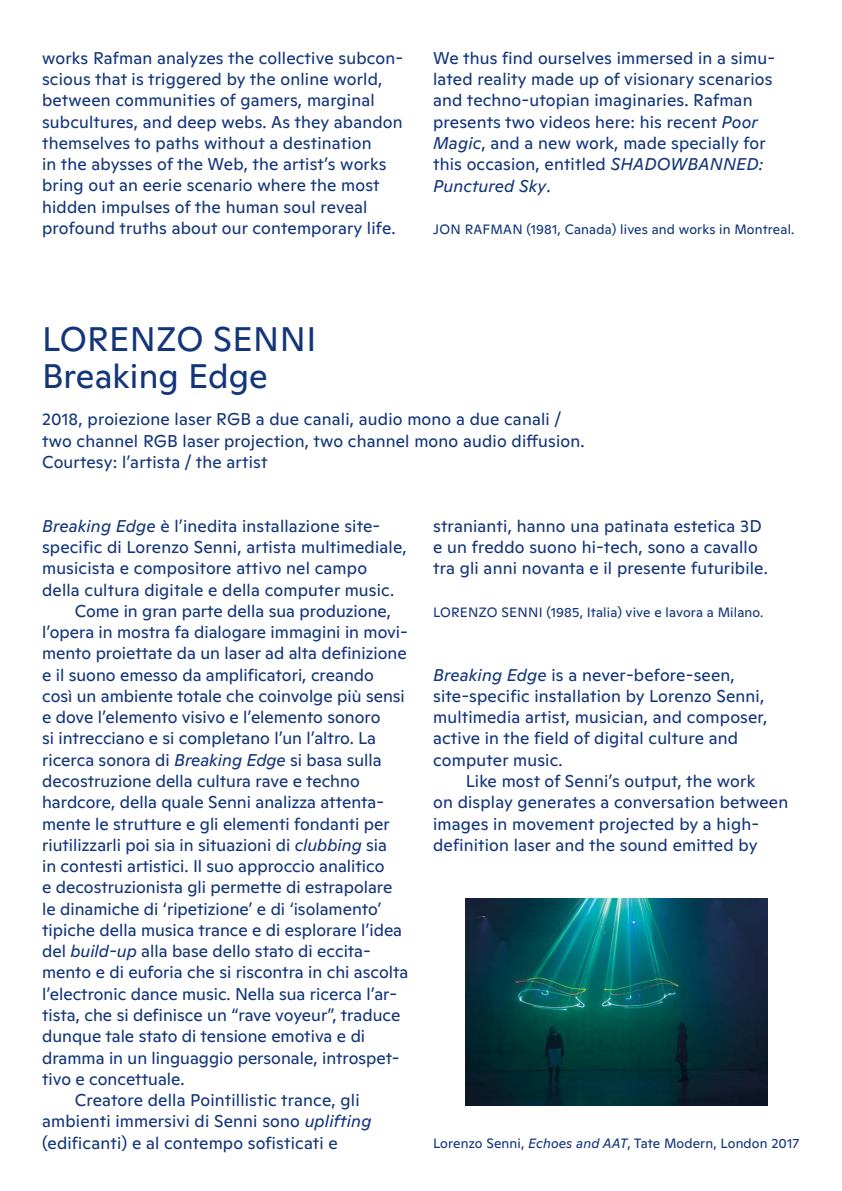
<style>
.page{position:relative;width:842px;height:1191px;background:#fff}
.page>*{position:absolute;margin:0;border:0;box-sizing:border-box;transform-origin:0 0}
.t1{font:34px/37.2px "Ginto Normal";letter-spacing:.005em;color:#13357a}
.t2{font:17px/21.2px "Ginto Normal";letter-spacing:.01em;color:#13357a}
.t3{font:13.6px "Ginto Normal";letter-spacing:.01em;color:#13357a}
.s1{font-style:italic}
</style>
<div class="page">
<img style="left:466px;top:899px;width:301px;height:207px">
<p class="t2" style="left:42px;top:46px;width:363px">works Rafman analyzes the collective subcon&shy;scious that is triggered by the online world, between communities of gamers, marginal subcultures, and deep webs. As they abandon themselves to paths without a destination<br>in the abysses of the Web, the artist’s works bring out an eerie scenario where the most hidden impulses of the human soul reveal profound truths about our contemporary life.</p>
<p class="t2" style="left:433px;top:46px;width:343px">We thus find ourselves immersed in a simu&shy;lated reality made up of visionary scenarios and techno-utopian imaginaries. Rafman presents two videos here: his recent <span class="s1">Poor Magic</span>, and a new work, made specially for this occasion, entitled <span class="s1">SHADOWBANNED:<br>Punctured Sky</span>.</p>
<p class="t3" style="left:433px;top:219px;width:363px">JON RAFMAN (1981, Canada) lives and works in Montreal.</p>
<h1 class="t1" style="left:42px;top:318px;width:276px">LORENZO SENNI<br>Breaking Edge</h1>
<p class="t2" style="left:42px;top:407px;width:544px">2018, proiezione laser RGB a due canali, audio mono a due canali / two channel RGB laser projection, two channel mono audio diffusion.<br>Courtesy: l’artista / the artist</p>
<p class="t2" style="left:42px;top:514px;width:340px"><span class="s1">Breaking Edge</span> è l’inedita installazione site-</p>
<p class="t2" style="left:42px;top:535px;width:366px">specific di Lorenzo Senni, artista multimediale,</p>
<p class="t2" style="left:42px;top:556px;width:326px">musicista e compositore attivo nel campo</p>
<p class="t2" style="left:42px;top:578px;width:354px">della cultura digitale e della computer music.</p>
<p class="t2" style="left:75px;top:599px;width:318px">Come in gran parte della sua produzione,</p>
<p class="t2" style="left:42px;top:620px;width:367px">l’opera in mostra fa dialogare immagini in movi-</p>
<p class="t2" style="left:42px;top:641px;width:366px">mento proiettate da un laser ad alta definizione</p>
<p class="t2" style="left:42px;top:663px;width:333px">e il suono emesso da amplificatori, creando</p>
<p class="t2" style="left:42px;top:684px;width:364px">così un ambiente totale che coinvolge più sensi</p>
<p class="t2" style="left:42px;top:705px;width:340px">e dove l’elemento visivo e l’elemento sonoro</p>
<p class="t2" style="left:42px;top:726px;width:336px">si intrecciano e si completano l’un l’altro. La</p>
<p class="t2" style="left:42px;top:748px;width:341px">ricerca sonora di <span class="s1">Breaking Edge</span> si basa sulla</p>
<p class="t2" style="left:42px;top:769px;width:319px">decostruzione della cultura rave e techno</p>
<p class="t2" style="left:42px;top:790px;width:343px">hardcore, della quale Senni analizza attenta-</p>
<p class="t2" style="left:42px;top:812px;width:349px">mente le strutture e gli elementi fondanti per</p>
<p class="t2" style="left:42px;top:833px;width:346px">riutilizzarli poi sia in situazioni di <span class="s1">clubbing</span> sia</p>
<p class="t2" style="left:42px;top:854px;width:344px">in contesti artistici. Il suo approccio analitico</p>
<p class="t2" style="left:42px;top:875px;width:352px">e decostruzionista gli permette di estrapolare</p>
<p class="t2" style="left:42px;top:897px;width:341px">le dinamiche di ‘ripetizione’ e di ‘isolamento’</p>
<p class="t2" style="left:42px;top:918px;width:362px">tipiche della musica trance e di esplorare l’idea</p>
<p class="t2" style="left:42px;top:939px;width:330px">del <span class="s1">build-up</span> alla base dello stato di eccita-</p>
<p class="t2" style="left:42px;top:960px;width:368px">mento e di euforia che si riscontra in chi ascolta</p>
<p class="t2" style="left:42px;top:982px;width:357px">l’electronic dance music. Nella sua ricerca l’ar-</p>
<p class="t2" style="left:42px;top:1003px;width:360px">tista, che si definisce un “rave voyeur”, traduce</p>
<p class="t2" style="left:42px;top:1024px;width:325px">dunque tale stato di tensione emotiva e di</p>
<p class="t2" style="left:42px;top:1045px;width:359px">dramma in un linguaggio personale, introspet-</p>
<p class="t2" style="left:42px;top:1067px;width:144px">tivo e concettuale.</p>
<p class="t2" style="left:75px;top:1088px;width:286px">Creatore della Pointillistic trance, gli</p>
<p class="t2" style="left:42px;top:1109px;width:331px">ambienti immersivi di Senni sono <span class="s1">uplifting</span></p>
<p class="t2" style="left:42px;top:1131px;width:297px">(edificanti) e al contempo sofisticati e</p>
<p class="t2" style="left:433px;top:514px;width:336px">stranianti, hanno una patinata estetica 3D e un freddo suono hi-tech, sono a cavallo tra gli anni novanta e il presente futuribile.</p>
<p class="t3" style="left:433px;top:602px;width:332px">LORENZO SENNI (1985, Italia) vive e lavora a Milano.</p>
<p class="t2" style="left:433px;top:663px;width:336px"><span class="s1">Breaking Edge</span> is a never-before-seen, site-specific installation by Lorenzo Senni, multimedia artist, musician, and composer, active in the field of digital culture and computer music.</p>
<p class="t2" style="left:433px;top:769px;width:357px;text-indent:33px">Like most of Senni’s output, the work<br>on display generates a conversation between images in movement projected by a high&shy;definition laser and the sound emitted by</p>
<p class="t3" style="left:433px;top:1133px;width:368px">Lorenzo Senni, <span class="s1">Echoes and AAT</span>, Tate Modern, London 2017</p>
</div>
